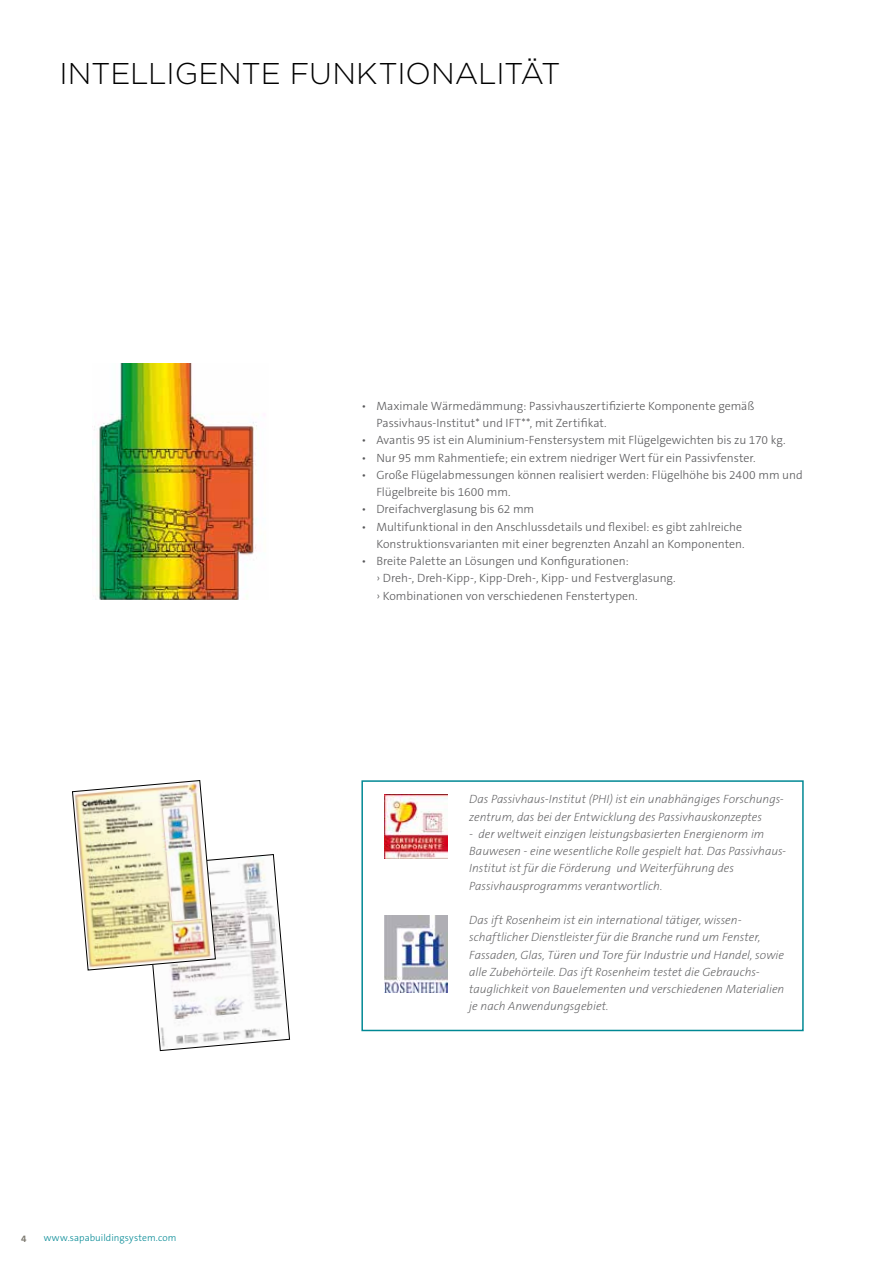
<style>
.page{position:relative;width:893px;height:1263px;background:#fff}
.page>*{position:absolute;margin:0;border:0;box-sizing:border-box;transform-origin:0 0}
.t1{font:300 30px "Gotham";letter-spacing:-.01em;color:#000}
.t2{font:300 12px/17.2px "The Sans B W3";color:#58585a}
.t3{font:italic 200 12px/17.2px "The Sans B W2";letter-spacing:-.005em;color:#58585a}
.t4{font:300 9.75px "The Sans B W3";letter-spacing:.01em;color:#008894}
.t5{font:700 9.75px "The Sans B W7";color:#7e7b72}
</style>
<div class="page">
<div style="left:361px;top:780px;width:443px;height:251px;border:2px solid #008894"></div>
<img style="left:384px;top:795px;width:64px;height:64px">
<img style="left:384px;top:916px;width:64px;height:76px">
<img style="left:93px;top:364px;width:172px;height:236px">
<img style="left:72px;top:780px;width:218px;height:271px">
<h1 class="t1" style="left:60px;top:54px;width:503px">INTELLIGENTE FUNKTIONALITÄT</h1>
<p class="t2" style="left:376px;top:397px;width:380px;text-indent:-15px">• Maximale Wärmedämmung: Passivhauszertifizierte Komponente gemäß<br>Passivhaus-Institut* und IFT**, mit Zertifikat.</p>
<p class="t2" style="left:361px;top:432px;width:426px">• Avantis 95 ist ein Aluminium-Fenstersystem mit Flügelgewichten bis zu 170 kg.</p>
<p class="t2" style="left:361px;top:449px;width:396px">• Nur 95 mm Rahmentiefe; ein extrem niedriger Wert für ein Passivfenster.</p>
<p class="t2" style="left:376px;top:466px;width:428px;text-indent:-15px">• Große Flügelabmessungen können realisiert werden: Flügelhöhe bis 2400 mm und<br>Flügelbreite bis 1600 mm.</p>
<p class="t2" style="left:361px;top:501px;width:174px">• Dreifachverglasung bis 62 mm</p>
<p class="t2" style="left:361px;top:518px;width:385px;text-align:right">• Multifunktional in den Anschlussdetails und flexibel: es gibt zahlreiche<br>Konstruktionsvarianten mit einer begrenzten Anzahl an Komponenten.</p>
<p class="t2" style="left:376px;top:552px;width:301px;text-indent:-15px">• Breite Palette an Lösungen und Konfigurationen:<br>› Dreh-, Dreh-Kipp-, Kipp-Dreh-, Kipp- und Festverglasung. › Kombinationen von verschiedenen Fenstertypen.</p>
<p class="t5" style="left:21px;top:1232px;width:7px">4</p>
<p class="t4" style="left:44px;top:1232px;width:134px">www.sapabuildingsystem.com</p>
<p class="t3" style="left:469px;top:791px;width:315px">Das Passivhaus-Institut (PHI) ist ein unabhängiges Forschungs&shy;zentrum, das bei der Entwicklung des Passivhauskonzeptes</p>
<p class="t3" style="left:469px;top:826px;width:318px">- der weltweit einzigen leistungsbasierten Energienorm im Bauwesen - eine wesentliche Rolle gespielt hat. Das Passivhaus-Institut ist für die Förderung und Weiterführung des Passivhausprogramms verantwortlich.</p>
<p class="t3" style="left:469px;top:912px;width:317px">Das ift Rosenheim ist ein international tätiger, wissen&shy;schaftlicher Dienstleister für die Branche rund um Fenster, Fassaden, Glas, Türen und Tore für Industrie und Handel, sowie alle Zubehörteile. Das ift Rosenheim testet die Gebrauchs&shy;tauglichkeit von Bauelementen und verschiedenen Materialien je nach Anwendungsgebiet.</p>
</div>
